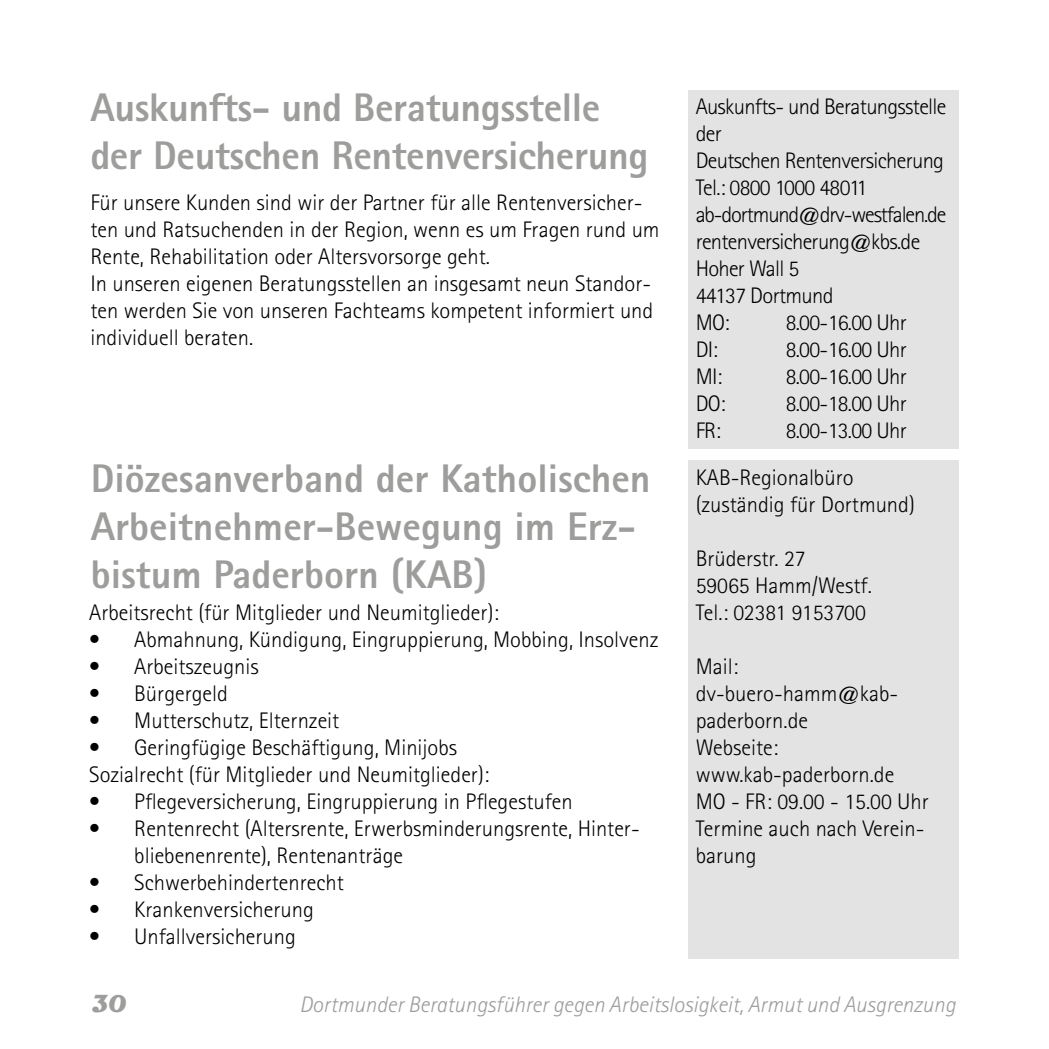
<style>
.page{position:relative;width:1049px;height:1049px;background:#fff}
.page>*{position:absolute;margin:0;border:0;box-sizing:border-box;transform-origin:0 0}
.t1{font:800 40px/48px "Rotis Sans Serif";color:#9d9d9c}
.t2{font:700 25px "Magneto";color:#9d9d9c}
.t3{font:300 22.5px/27px "Rotis Sans Serif";color:#000}
.t4{font:300 22.5px/27px "Rotis Sans Serif";letter-spacing:-.03em;color:#000}
.t5{font:italic 300 22.5px "Rotis Sans Serif";color:#9d9d9c}
</style>
<div class="page">
<div style="left:688px;top:90px;width:270px;height:359px;background:#e3e3e3"></div>
<div style="left:688px;top:461px;width:270px;height:498px;background:#e3e3e3"></div>
<h1 class="t1" style="left:90px;top:83px;width:560px">Auskunfts- und Beratungsstelle der Deutschen Rentenversicherung</h1>
<p class="t3" style="left:90px;top:188px;width:571px">Für unsere Kunden sind wir der Partner für alle Rentenversicher&shy;ten und Ratsuchenden in der Region, wenn es um Fragen rund um Rente, Rehabilitation oder Altersvorsorge geht.<br>In unseren eigenen Beratungsstellen an insgesamt neun Standor&shy;ten werden Sie von unseren Fachteams kompetent informiert und individuell beraten.</p>
<p class="t4" style="left:696px;top:93px;width:252px">Auskunfts- und Beratungsstelle der<br>Deutschen Rentenversicherung<br>Tel.: 0800 1000 48011 ab-dortmund@drv-westfalen.de rentenversicherung@kbs.de<br>Hoher Wall 5<br>44137 Dortmund<br>MO:</p>
<p class="t3" style="left:786px;top:309px;width:123px">8.00-16.00 Uhr</p>
<p class="t3" style="left:696px;top:336px;width:24px">DI:</p>
<p class="t3" style="left:786px;top:336px;width:123px">8.00-16.00 Uhr</p>
<p class="t3" style="left:696px;top:363px;width:28px">MI:</p>
<p class="t3" style="left:786px;top:363px;width:123px">8.00-16.00 Uhr</p>
<p class="t3" style="left:696px;top:390px;width:31px">DO:</p>
<p class="t3" style="left:786px;top:390px;width:123px">8.00-18.00 Uhr</p>
<p class="t3" style="left:696px;top:417px;width:27px">FR:</p>
<p class="t3" style="left:786px;top:417px;width:123px">8.00-13.00 Uhr</p>
<h1 class="t1" style="left:91px;top:454px;width:561px">Diözesanverband der Katholischen<br>Arbeitnehmer-Bewegung im Erz&shy;bistum Paderborn (KAB)</h1>
<p class="t3" style="left:696px;top:464px;width:221px">KAB-Regionalbüro (zuständig für Dortmund)</p>
<p class="t3" style="left:696px;top:545px;width:178px">Brüderstr. 27<br>59065 Hamm/Westf.<br>Tel.: 02381 9153700</p>
<p class="t3" style="left:696px;top:653px;width:235px">Mail: dv-buero-hamm@kab&shy;paderborn.de<br>Webseite: www.kab-paderborn.de<br>MO - FR: 09.00 - 15.00 Uhr<br>Termine auch nach Verein&shy;barung</p>
<p class="t3" style="left:89px;top:598px;width:411px">Arbeitsrecht (für Mitglieder und Neumitglieder):</p>
<p class="t3" style="left:89px;top:625px;width:571px">• Abmahnung, Kündigung, Eingruppierung, Mobbing, Insolvenz</p>
<p class="t3" style="left:89px;top:652px;width:171px">• Arbeitszeugnis</p>
<p class="t3" style="left:89px;top:679px;width:140px">• Bürgergeld</p>
<p class="t3" style="left:89px;top:706px;width:251px">• Mutterschutz, Elternzeit</p>
<p class="t3" style="left:89px;top:733px;width:401px">• Geringfügige Beschäftigung, Minijobs<br>Sozialrecht (für Mitglieder und Neumitglieder):</p>
<p class="t3" style="left:89px;top:787px;width:485px">• Pflegeversicherung, Eingruppierung in Pflegestufen</p>
<p class="t3" style="left:134px;top:814px;width:507px;text-indent:-45px">• Rentenrecht (Altersrente, Erwerbsminderungsrente, Hinter&shy;bliebenenrente), Rentenanträge</p>
<p class="t3" style="left:89px;top:868px;width:256px">• Schwerbehindertenrecht</p>
<p class="t3" style="left:89px;top:895px;width:226px">• Krankenversicherung</p>
<p class="t3" style="left:89px;top:922px;width:208px">• Unfallversicherung</p>
<p class="t2" style="left:91px;top:989px;width:38px">30</p>
<p class="t5" style="left:299px;top:991px;width:658px">Dortmunder Beratungsführer gegen Arbeitslosigkeit, Armut und Ausgrenzung</p>
</div>
